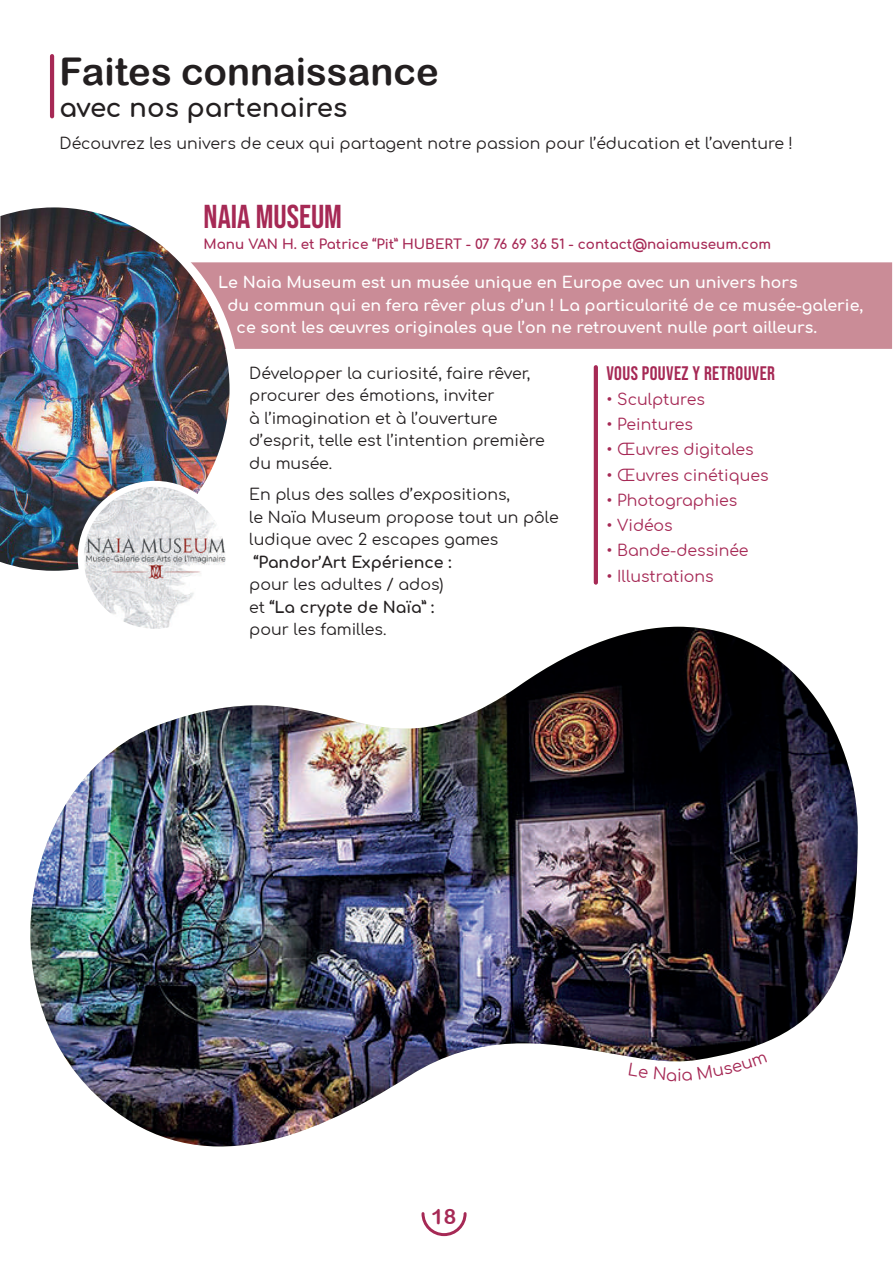
<style>
.page{position:relative;width:893px;height:1263px;background:#fff}
.page>*{position:absolute;margin:0;border:0;box-sizing:border-box;transform-origin:0 0}
.t1{font:38.25px "Arial Rounded MT Bold";color:#231f20}
.t2{font:33px "Bebas Neue";color:#a62955}
.t3{font:700 26.1px "Comfortaa";color:#231f20}
.t4{font:21px "Arial Rounded MT Bold";color:#a62955}
.t5{font:19.5px "Bebas Neue";letter-spacing:.02em;color:#a62955}
.t6{font:16.5px "Comfortaa";color:#a62955}
.t7{font:15.75px/22.5px "Comfortaa";color:#231f20}
.t8{font:700 15.75px "Comfortaa";color:#fff}
.t9{font:15.75px "Comfortaa";color:#a62955}
.t10{font:700 15.75px "Comfortaa";color:#231f20}
.t11{font:700 13.5px "Comfortaa";color:#a62955}
.s1{font-weight:700}
</style>
<div class="page">
<hr style="left:594px;top:367px;width:4px;height:216px;background:#a62955">
<hr style="left:50px;top:56px;width:4px;height:60px;background:#a62955">
<img style="left:30px;top:627px;width:828px;height:520px">
<div style="left:194px;top:268px;width:692px;height:75px;background:#ca8c97"></div>
<div style="left:188px;top:262px;width:704px;height:87px;border:12px solid #ca8c97"></div>
<svg style="left:230px;top:262px;width:14px;height:87px"></svg>
<svg style="left:885px;top:262px;width:8px;height:87px"></svg>
<img style="left:0;top:207px;width:230px;height:364px">
<img style="left:81px;top:485px;width:148px;height:145px">
<div style="left:78px;top:481px;width:154px;height:154px;border:6px solid #fff;border-radius:50%"></div>
<svg style="left:421px;top:1212px;width:46px;height:25px"></svg>
<svg style="left:629px;top:1063px;width:19px;height:15px"></svg>
<svg style="left:654px;top:1066px;width:22px;height:15px"></svg>
<svg style="left:682px;top:1053px;width:85px;height:28px"></svg>
<h1 class="t1" style="left:60px;top:48px;width:381px">Faites connaissance</h1>
<h3 class="t3" style="left:60px;top:83px;width:289px">avec nos partenaires</h3>
<p class="t7" style="left:60px;top:130px;width:735px">Découvrez les univers de ceux qui partagent notre passion pour l’éducation et l’aventure !</p>
<h2 class="t2" style="left:204px;top:198px;width:140px">NAIA MUSEUM</h2>
<p class="t11" style="left:204px;top:232px;width:569px">Manu VAN H. et Patrice “Pit” HUBERT - 07 76 69 36 51 - contact@naiamuseum.com</p>
<p class="t8" style="left:218px;top:268px;width:581px">Le Naia Museum est un musée unique en Europe avec un univers hors</p>
<p class="t8" style="left:227px;top:290px;width:637px">du commun qui en fera rêver plus d’un ! La particularité de ce musée-galerie,</p>
<p class="t8" style="left:237px;top:313px;width:582px">ce sont les œuvres originales que l’on ne retrouvent nulle part ailleurs.</p>
<p class="t7" style="left:249px;top:360px;width:297px">Développer la curiosité, faire rêver, procurer des émotions, inviter<br>à l’imagination et à l’ouverture d’esprit, telle est l’intention première du musée.</p>
<p class="t7" style="left:249px;top:481px;width:311px">En plus des salles d’expositions,<br>le Naïa Museum propose tout un pôle ludique avec 2 escapes games</p>
<p class="t10" style="left:254px;top:547px;width:199px">“Pandor’Art Expérience :</p>
<p class="t7" style="left:249px;top:571px;width:196px">pour les adultes / ados) et <span class="s1">“La crypte de Naïa” : </span>pour les familles.</p>
<p class="t5" style="left:606px;top:362px;width:170px">VOUS POUVEZ Y RETROUVER</p>
<p class="t9" style="left:606px;top:385px;width:100px">• Sculptures</p>
<p class="t9" style="left:606px;top:410px;width:88px">• Peintures</p>
<p class="t9" style="left:606px;top:436px;width:149px">• Œuvres digitales</p>
<p class="t9" style="left:606px;top:461px;width:164px">• Œuvres cinétiques</p>
<p class="t9" style="left:606px;top:486px;width:132px">• Photographies</p>
<p class="t9" style="left:606px;top:511px;width:68px">• Vidéos</p>
<p class="t9" style="left:606px;top:536px;width:144px">• Bande-dessinée</p>
<p class="t9" style="left:606px;top:562px;width:109px">• Illustrations</p>
<h3 class="t4" style="left:431px;top:1204px;width:26px">18</h3>
<p class="t6" style="left:677px;top:1060px;width:6px">i</p>
</div>
